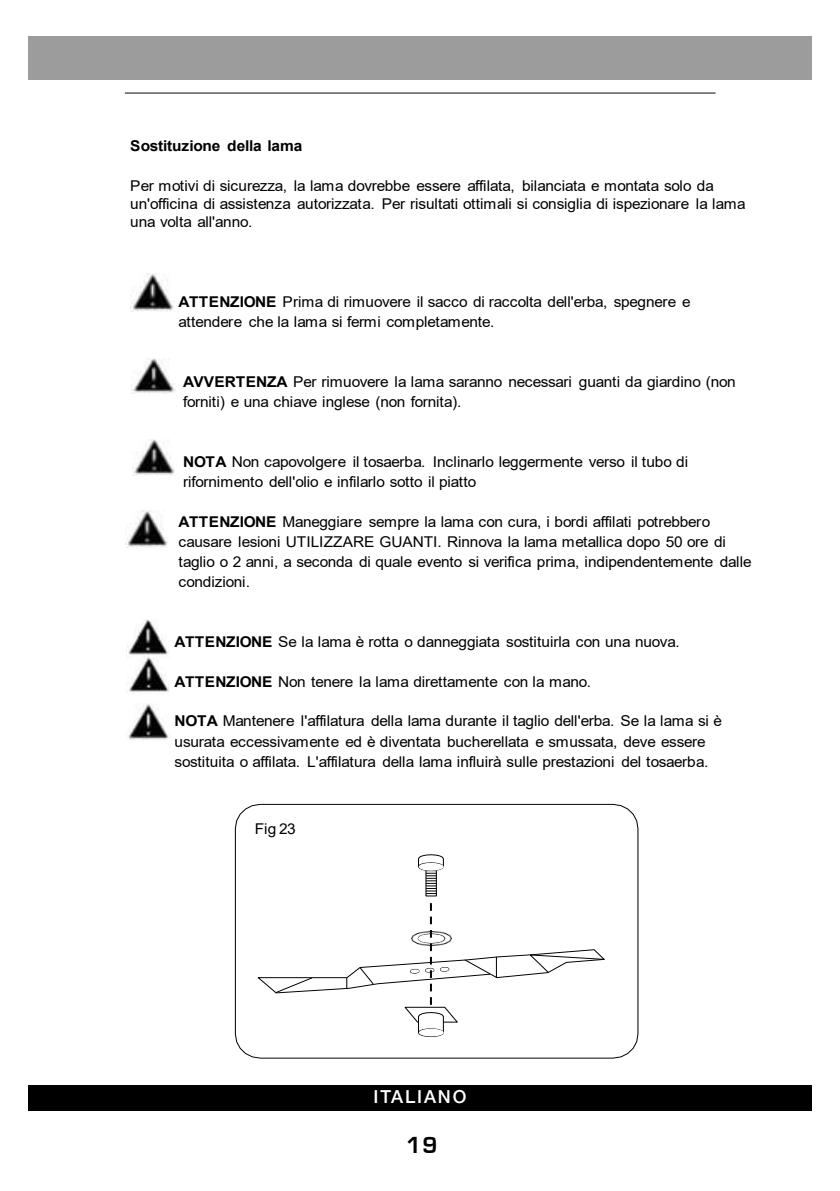
<style>
.page{position:relative;width:840px;height:1191px;background:#fff}
.page>*{position:absolute;margin:0;border:0;box-sizing:border-box;transform-origin:0 0}
.t1{font:700 24px "Eurostile";color:#000}
.t2{font:500 18px "Helvetica Neue LT Pro";letter-spacing:.1em;color:#fff}
.t3{font:15px "Arial";letter-spacing:-.01em;color:#000;scale:1.04 1}
.t4{font:700 15px "Arial";letter-spacing:-.01em;color:#000;scale:1.04 1}
.t5{font:14.8px/20px "Arial";letter-spacing:-.01em;color:#000;scale:1.04 1}
.s1{font-weight:700}
</style>
<div class="page">
<hr style="left:125px;top:93px;width:590px;height:1px;background:#000">
<img style="left:131px;top:274px;width:43px;height:37px">
<img style="left:131px;top:358px;width:44px;height:36px">
<img style="left:132px;top:439px;width:43px;height:36px">
<img style="left:125px;top:510px;width:43px;height:37px">
<img style="left:128px;top:704px;width:40px;height:36px">
<img style="left:126px;top:619px;width:43px;height:74px">
<svg style="left:234px;top:803px;width:404px;height:256px"></svg>
<svg style="left:417px;top:853px;width:27px;height:41px"></svg>
<svg style="left:255px;top:900px;width:351px;height:137px"></svg>
<div style="left:28px;top:1085px;width:783px;height:25px;background:#000"></div>
<div style="left:28px;top:36px;width:783px;height:43px;background:#9c9c9c"></div>
<p class="t4" style="left:130px;top:135px;width:167px">Sostituzione della lama</p>
<p class="t5" style="left:130px;top:177px;width:593px;line-height:18px">Per motivi di sicurezza, la lama dovrebbe essere affilata, bilanciata e montata solo da un'officina di assistenza autorizzata. Per risultati ottimali si consiglia di ispezionare la lama una volta all'anno.</p>
<p class="t5" style="left:178px;top:291px;width:494px"><span class="s1">ATTENZIONE</span> Prima di rimuovere il sacco di raccolta dell'erba, spegnere e attendere che la lama si fermi completamente.</p>
<p class="t3" style="left:183px;top:371px;width:532px"><span class="s1">AVVERTENZA</span> Per rimuovere la lama saranno necessari guanti da giardino (non</p>
<p class="t5" style="left:183px;top:391px;width:269px">forniti) e una chiave inglese (non fornita).</p>
<p class="t5" style="left:183px;top:452px;width:487px"><span class="s1">NOTA</span> Non capovolgere il tosaerba. Inclinarlo leggermente verso il tubo di rifornimento dell'olio e infilarlo sotto il piatto</p>
<p class="t5" style="left:178px;top:511px;width:552px"><span class="s1">ATTENZIONE</span> Maneggiare sempre la lama con cura, i bordi affilati potrebbero causare lesioni UTILIZZARE GUANTI. Rinnova la lama metallica dopo 50 ore di taglio o 2 anni, a seconda di quale evento si verifica prima, indipendentemente dalle condizioni.</p>
<p class="t5" style="left:174px;top:631px;width:487px"><span class="s1">ATTENZIONE</span> Se la lama è rotta o danneggiata sostituirla con una nuova.</p>
<p class="t5" style="left:174px;top:671px;width:402px"><span class="s1">ATTENZIONE</span> Non tenere la lama direttamente con la mano.</p>
<p class="t3" style="left:174px;top:711px;width:527px"><span class="s1">NOTA</span> Mantenere l'affilatura della lama durante il taglio dell'erba. Se la lama si è</p>
<p class="t5" style="left:174px;top:731px;width:514px">usurata eccessivamente ed è diventata bucherellata e smussata, deve essere sostituita o affilata. L'affilatura della lama influirà sulle prestazioni del tosaerba.</p>
<p class="t5" style="left:255px;top:819px;width:41px">Fig 23</p>
<p class="t2" style="left:373px;top:1085px;width:94px">ITALIANO</p>
<h1 class="t1" style="left:406px;top:1132px;width:33px">19</h1>
</div>
